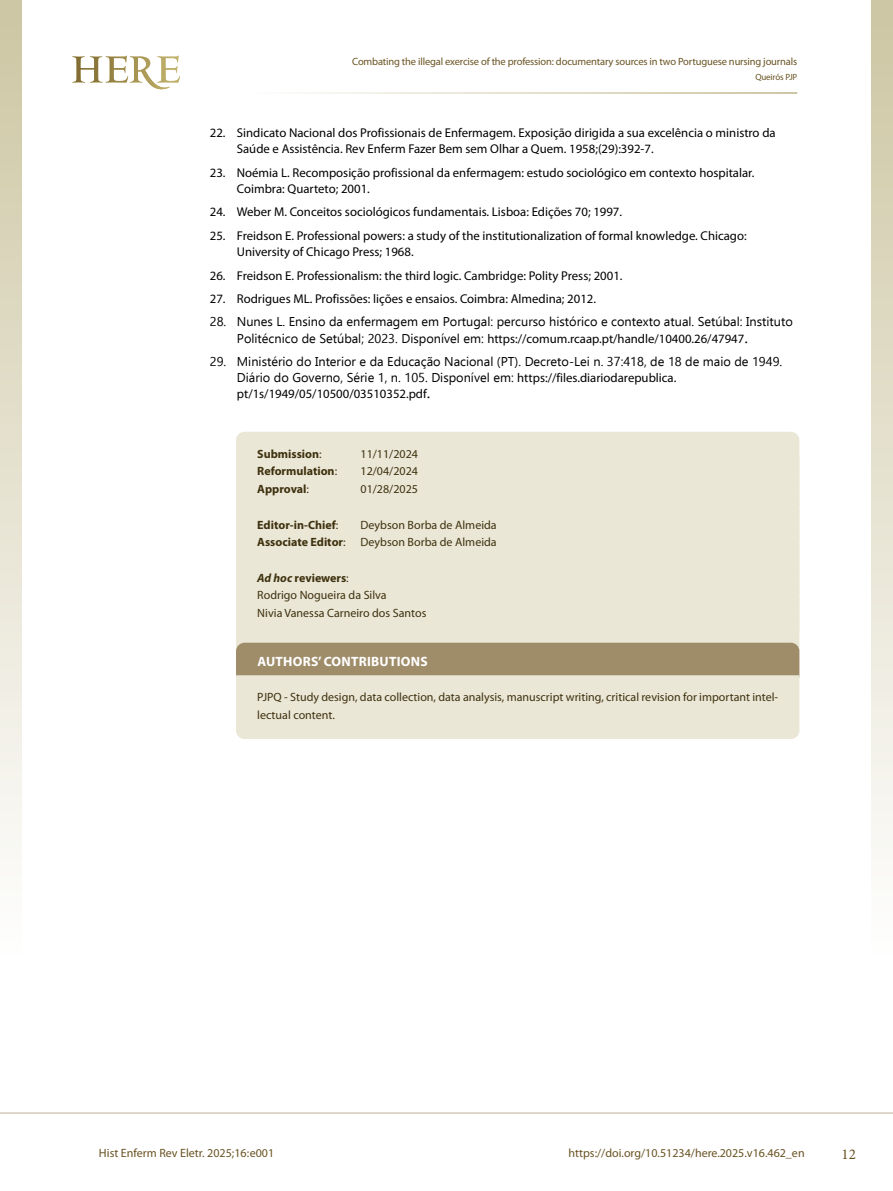
<style>
.page{position:relative;width:893px;height:1191px;background:#fff}
.page>*{position:absolute;margin:0;border:0;box-sizing:border-box;transform-origin:0 0}
.t1{font:15px "Minion Pro";color:#695322}
.t2{font:700 13.5px "Myriad Pro";letter-spacing:.02em;color:#fff}
.t3{font:12.75px/16.2px "Myriad Pro";color:#000}
.t4{font:12.75px/16.2px "Ebrima";color:#000}
.t5{font:12px/17.7px "Myriad Pro";color:#3e310e}
.t6{font:12px "Myriad Pro";color:#695322}
.t7{font:700 12px "Myriad Pro";color:#3e310e}
.t8{font:10.5px "Myriad Pro";letter-spacing:-.015em;color:#695322}
.t9{font:9px "Myriad Pro";letter-spacing:-.015em;color:#695322}
.s1{font-family:"Ebrima"}
.s2{font-family:"Ebrima";font-size:16.5px}
.s3{font-family:"Myriad Pro"}
.s4{font-weight:400}
.s5{font-weight:700}
.s6{font-weight:700;font-style:italic}
</style>
<div class="page">
<hr style="left:0;top:1112px;width:893px;height:1px;background:#bdb096">
<div style="left:872px;top:0;width:21px;height:1191px;background:linear-gradient(to bottom,#cfc8a6,#fff)"></div>
<div style="left:0;top:0;width:21px;height:1191px;background:linear-gradient(to bottom,#cfc8a6,#fff)"></div>
<svg style="left:72px;top:56px;width:108px;height:33px"></svg>
<hr style="left:183px;top:93px;width:614px;height:1px;background:#9e904b">
<div style="left:236px;top:432px;width:563px;height:46px;background:#ebe7d7;border-radius:9px"></div>
<div style="left:236px;top:467px;width:563px;height:46px;background:#ebe7d7;border-radius:9px"></div>
<div style="left:236px;top:502px;width:563px;height:46px;background:#ebe7d7;border-radius:9px"></div>
<div style="left:236px;top:520px;width:563px;height:46px;background:#ebe7d7;border-radius:9px"></div>
<div style="left:236px;top:555px;width:563px;height:47px;background:#ebe7d7;border-radius:9px"></div>
<div style="left:236px;top:591px;width:563px;height:46px;background:#ebe7d7;border-radius:9px"></div>
<div style="left:236px;top:607px;width:563px;height:48px;background:#ebe7d7;border-radius:9px"></div>
<svg style="left:236px;top:642px;width:563px;height:97px;background:#d1c8b2"></svg>
<p class="t8" style="left:352px;top:55px;width:447px">Combating the illegal exercise of the profession: documentary sources in two Portuguese nursing journals</p>
<p class="t9" style="left:755px;top:71px;width:43px">Queirós PJP</p>
<p class="t3" style="left:237px;top:125px;width:540px;text-indent:-27px">22. Sindicato Nacional dos Profissionais de Enfermagem. Exposição dirigida a sua excelência o ministro da<br>Saúde e Assistência. Rev Enferm Fazer Bem sem Olhar a Quem. 1958;(29):392-7.</p>
<p class="t3" style="left:237px;top:164px;width:519px;text-indent:-27px">23. Noémia L. Recomposição profissional da enfermagem: estudo sociológico em contexto hospitalar.<br>Coimbra: Quarteto; 2001.</p>
<p class="t3" style="left:210px;top:204px;width:414px">24. Weber M. Conceitos sociológicos fundamentais. Lisboa: Edições 70; 1997.</p>
<p class="t3" style="left:237px;top:227px;width:511px;text-indent:-27px">25. Freidson E. Professional powers: a study of the institutionalization of formal knowledge. Chicago:<br>University of Chicago Press; 1968.</p>
<p class="t3" style="left:210px;top:267px;width:414px">26. Freidson E. Professionalism: the third logic. Cambridge: Polity Press; 2001.</p>
<p class="t3" style="left:210px;top:290px;width:388px">27. Rodrigues ML. Profissões: lições e ensaios. Coimbra: Almedina; 2012.</p>
<p class="t4" style="left:210px;top:313px;width:585px">28. Nunes L. Ensino da enfermagem em Portugal: percurso histórico e contexto atual. Setúbal: Instituto</p>
<p class="t3" style="left:237px;top:330px;width:513px"><span class="s1">Politécnico de Setúbal; 2023. Disponível em:</span> https://comum.rcaap.pt/handle/10400.26/47947<span class="s2">.</span></p>
<p class="t4" style="left:237px;top:353px;width:547px;text-indent:-27px">29. Ministério do Interior e da Educação Nacional (PT). Decreto-Lei n. 37:418, de 18 de maio de 1949.<br>Diário do Governo, Série 1, n. 105. Disponível em: <span class="s3">https://files.diariodarepublica.</span></p>
<p class="t3" style="left:237px;top:386px;width:195px">pt/1s/1949/05/10500/03510352.pdf<span class="s2">.</span></p>
<p class="t7" style="left:257px;top:446px;width:66px">Submission<span class="s4">:</span></p>
<p class="t5" style="left:360px;top:445px;width:59px">11/11/2024</p>
<p class="t7" style="left:257px;top:463px;width:81px">Reformulation<span class="s4">:</span></p>
<p class="t5" style="left:360px;top:462px;width:59px">12/04/2024</p>
<p class="t7" style="left:257px;top:481px;width:53px">Approval<span class="s4">:</span></p>
<p class="t5" style="left:360px;top:480px;width:59px">01/28/2025</p>
<p class="t7" style="left:257px;top:517px;width:83px">Editor-in-Chief<span class="s4">:</span></p>
<p class="t5" style="left:257px;top:515px;width:241px;text-align:right">Deybson Borba de Almeida<br><span class="s5">Associate Editor</span>: Deybson Borba de Almeida</p>
<p class="t5" style="left:257px;top:568px;width:171px"><span class="s6">Ad hoc</span> <span class="s5">reviewers</span>:<br>Rodrigo Nogueira da Silva<br>Nivia Vanessa Carneiro dos Santos</p>
<p class="t2" style="left:257px;top:652px;width:172px">AUTHORS’ CONTRIBUTIONS</p>
<p class="t5" style="left:257px;top:688px;width:522px">PJPQ - Study design, data collection, data analysis, manuscript writing, critical revision for important intel&shy;lectual content.</p>
<p class="t6" style="left:99px;top:1146px;width:177px">Hist Enferm Rev Eletr. 2025;16:e001</p>
<p class="t6" style="left:569px;top:1146px;width:238px">https://doi.org/10.51234/here.2025.v16.462_en</p>
<p class="t1" style="left:842px;top:1144px;width:16px">12</p>
</div>
